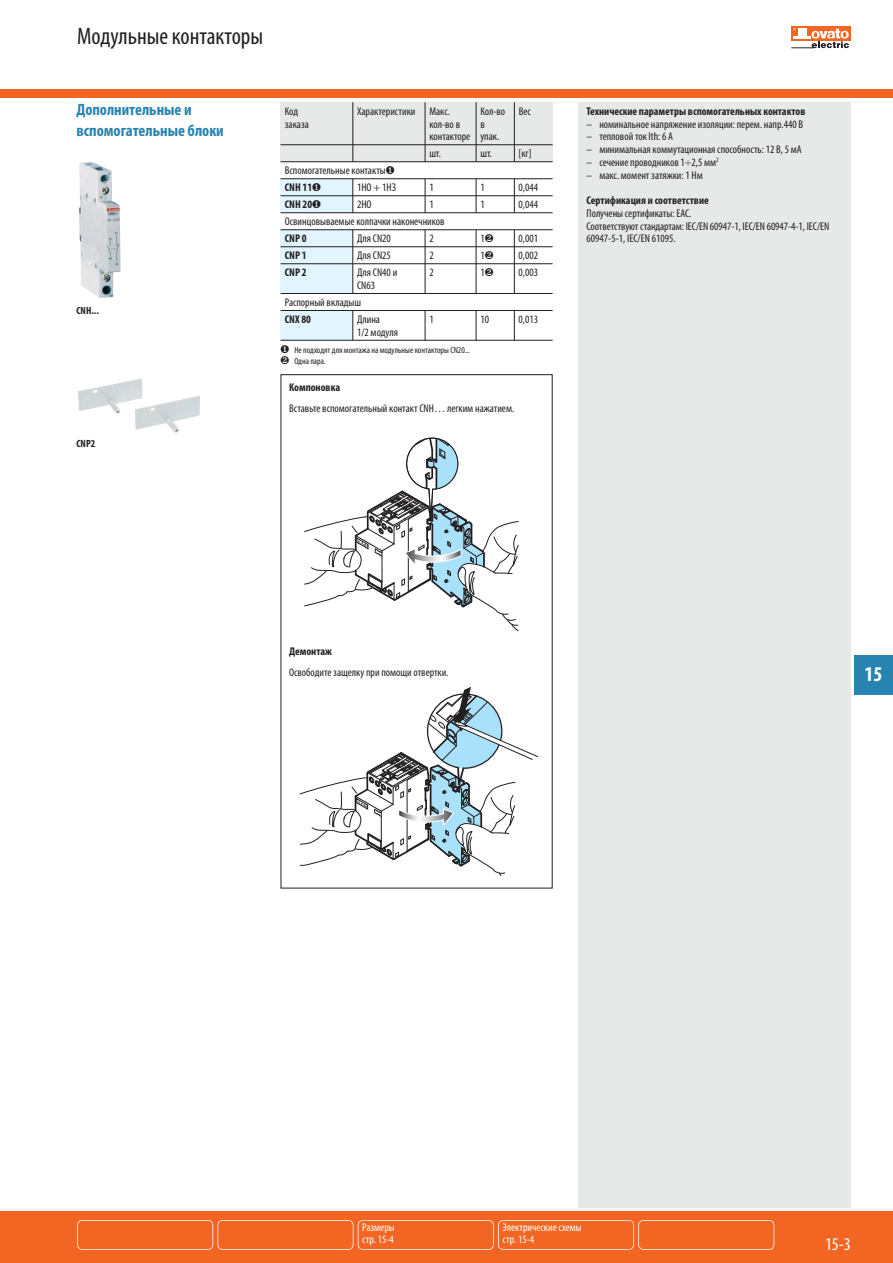
<style>
.page{position:relative;width:893px;height:1263px;background:#fff}
.page>*{position:absolute;margin:0;border:0;box-sizing:border-box;transform-origin:0 0}
.t1{font:condensed 24px "Myriad Pro";color:#231f20}
.t2{font:700 condensed 21px "Myriad Pro";color:#fff}
.t3{font:condensed 18px "Myriad Pro";color:#fff}
.t4{font:700 condensed 16.5px/21.3px "Myriad Pro";color:#2883b0}
.t5{font:condensed 11.25px/12.8px "Myriad Pro";color:#231f20}
.t6{font:700 condensed 11.25px "Myriad Pro";color:#231f20}
.t7{font:condensed 11.25px/12.8px "Myriad Pro";color:#fff}
.t8{font:700 condensed 10.5px "Myriad Pro";color:#231f20}
.t9{font:condensed 9px/10.6px "Myriad Pro";color:#231f20}
.s1{font-weight:700}
</style>
<div class="page">
<div style="left:854px;top:656px;width:39px;height:39px;background:#2883b0"></div>
<div style="left:579px;top:102px;width:272px;height:1105px;background:#e7e8e8"></div>
<div style="left:1px;top:1212px;width:892px;height:51px;background:#f26522"></div>
<div style="left:77px;top:1220px;width:136px;height:30px;border:2px solid #fff;border-radius:5px"></div>
<div style="left:217px;top:1220px;width:136px;height:30px;border:2px solid #fff;border-radius:5px"></div>
<div style="left:358px;top:1220px;width:136px;height:30px;border:2px solid #fff;border-radius:5px"></div>
<div style="left:498px;top:1220px;width:136px;height:30px;border:2px solid #fff;border-radius:5px"></div>
<div style="left:638px;top:1220px;width:136px;height:30px;border:2px solid #fff;border-radius:5px"></div>
<div style="left:1px;top:90px;width:892px;height:8px;background:#f26522"></div>
<div style="left:791px;top:26px;width:60px;height:15px;background:#f26522"></div>
<svg style="left:791px;top:28px;width:58px;height:21px"></svg>
<hr style="left:0;top:1212px;width:1px;height:51px;background:#f26522">
<div style="left:281px;top:102px;width:272px;height:60px;background:#e7e8e8"></div>
<div style="left:281px;top:179px;width:72px;height:34px;background:#e2f4fd"></div>
<div style="left:281px;top:311px;width:72px;height:29px;background:#e2f4fd"></div>
<div style="left:281px;top:230px;width:72px;height:64px;background:#e2f4fd"></div>
<hr style="left:281px;top:145px;width:272px;height:1px;background:#231f20">
<hr style="left:281px;top:162px;width:272px;height:1px;background:#231f20">
<hr style="left:281px;top:178px;width:272px;height:1px;background:#231f20">
<hr style="left:281px;top:196px;width:272px;height:1px;background:#231f20">
<hr style="left:281px;top:213px;width:272px;height:1px;background:#231f20">
<hr style="left:281px;top:230px;width:272px;height:1px;background:#231f20">
<hr style="left:281px;top:247px;width:272px;height:1px;background:#231f20">
<hr style="left:281px;top:264px;width:272px;height:1px;background:#231f20">
<hr style="left:281px;top:293px;width:272px;height:1px;background:#231f20">
<hr style="left:281px;top:310px;width:272px;height:1px;background:#231f20">
<hr style="left:281px;top:340px;width:272px;height:1px;background:#231f20">
<hr style="left:353px;top:102px;width:1px;height:60px;background:#231f20">
<hr style="left:353px;top:179px;width:1px;height:34px;background:#231f20">
<hr style="left:425px;top:179px;width:1px;height:34px;background:#231f20">
<hr style="left:476px;top:179px;width:1px;height:34px;background:#231f20">
<hr style="left:514px;top:179px;width:1px;height:34px;background:#231f20">
<hr style="left:353px;top:230px;width:1px;height:64px;background:#231f20">
<svg style="left:353px;top:311px;width:1px;height:29px"></svg>
<hr style="left:425px;top:230px;width:1px;height:64px;background:#231f20">
<svg style="left:425px;top:311px;width:1px;height:29px"></svg>
<hr style="left:476px;top:230px;width:1px;height:64px;background:#231f20">
<svg style="left:476px;top:311px;width:1px;height:29px"></svg>
<hr style="left:514px;top:230px;width:1px;height:64px;background:#231f20">
<svg style="left:514px;top:311px;width:1px;height:29px"></svg>
<hr style="left:425px;top:102px;width:1px;height:60px;background:#231f20">
<hr style="left:514px;top:102px;width:1px;height:60px;background:#231f20">
<hr style="left:476px;top:102px;width:1px;height:60px;background:#231f20">
<img style="left:79px;top:162px;width:42px;height:136px">
<img style="left:78px;top:378px;width:122px;height:55px">
<svg style="left:304px;top:438px;width:215px;height:193px"></svg>
<svg style="left:299px;top:687px;width:239px;height:189px"></svg>
<h1 class="t1" style="left:77px;top:26px;width:187px">Модульные контакторы</h1>
<h3 class="t4" style="left:77px;top:98px;width:149px">Дополнительные и вспомогательные блоки</h3>
<p class="t6" style="left:587px;top:104px;width:220px">Технические параметры вспомогательных контактов</p>
<p class="t5" style="left:285px;top:105px;width:15px">Код</p>
<p class="t5" style="left:357px;top:105px;width:94px">Характеристики Макс.</p>
<p class="t5" style="left:480px;top:105px;width:52px">Кол-во Вес</p>
<p class="t5" style="left:285px;top:118px;width:26px">заказа</p>
<p class="t5" style="left:429px;top:118px;width:32px">кол-во в</p>
<p class="t5" style="left:587px;top:118px;width:218px">– номинальное напряжение изоляции: перем. напр.440 В</p>
<p class="t5" style="left:587px;top:131px;width:88px">– тепловой ток Ith: 6 A</p>
<p class="t5" style="left:587px;top:144px;width:217px">– минимальная коммутационная способность: 12 В, 5 мА</p>
<p class="t5" style="left:587px;top:156px;width:134px">– сечение проводников 1÷2,5 мм<sup>2</sup></p>
<p class="t5" style="left:587px;top:169px;width:118px">– макс. момент затяжки: 1 Нм</p>
<p class="t6" style="left:587px;top:194px;width:124px">Сертификация и соответствие</p>
<p class="t5" style="left:587px;top:207px;width:244px">Получены сертификаты: EAC.<br>Соответствуют стандартам: IEC/EN 60947-1, IEC/EN 60947-4-1, IEC/EN<br>60947-5-1, IEC/EN 61095.</p>
<p class="t5" style="left:429px;top:118px;width:71px;text-indent:51px">в контакторе упак.</p>
<p class="t5" style="left:429px;top:148px;width:13px">шт.</p>
<p class="t5" style="left:480px;top:148px;width:53px">шт. [кг]</p>
<p class="t5" style="left:285px;top:163px;width:111px;line-height:17px">Вспомогательные контакты❶<br><span class="s1">CNH 11</span>❶</p>
<p class="t5" style="left:357px;top:182px;width:41px">1НО + 1НЗ</p>
<p class="t5" style="left:429px;top:182px;width:6px">1</p>
<p class="t5" style="left:480px;top:182px;width:6px">1</p>
<p class="t5" style="left:519px;top:182px;width:21px">0,044</p>
<p class="t6" style="left:285px;top:198px;width:38px">CNH 20❶</p>
<p class="t5" style="left:357px;top:199px;width:16px">2НО</p>
<p class="t5" style="left:429px;top:199px;width:6px">1</p>
<p class="t5" style="left:480px;top:199px;width:6px">1</p>
<p class="t5" style="left:519px;top:199px;width:21px">0,044</p>
<p class="t5" style="left:285px;top:216px;width:161px">Освинцовываемые колпачки наконечников</p>
<p class="t6" style="left:285px;top:232px;width:23px">CNP 0</p>
<p class="t5" style="left:357px;top:233px;width:35px">Для CN20</p>
<p class="t5" style="left:429px;top:233px;width:6px">2</p>
<p class="t5" style="left:480px;top:233px;width:15px">1❷</p>
<p class="t5" style="left:519px;top:233px;width:21px">0,001</p>
<p class="t6" style="left:285px;top:249px;width:23px">CNP 1</p>
<p class="t5" style="left:357px;top:250px;width:35px">Для CN25</p>
<p class="t5" style="left:429px;top:250px;width:6px">2</p>
<p class="t5" style="left:480px;top:250px;width:15px">1❷</p>
<p class="t5" style="left:519px;top:250px;width:21px">0,002</p>
<p class="t6" style="left:285px;top:266px;width:23px">CNP 2</p>
<p class="t5" style="left:357px;top:267px;width:42px">Для CN40 и</p>
<p class="t5" style="left:429px;top:267px;width:6px">2</p>
<p class="t5" style="left:480px;top:267px;width:15px">1❷</p>
<p class="t5" style="left:519px;top:267px;width:21px">0,003</p>
<p class="t5" style="left:285px;top:278px;width:92px;line-height:17px;text-indent:72px">CN63<br>Распорный вкладыш</p>
<p class="t6" style="left:285px;top:313px;width:28px">CNX 80</p>
<p class="t5" style="left:357px;top:314px;width:24px">Длина</p>
<p class="t5" style="left:429px;top:314px;width:6px">1</p>
<p class="t5" style="left:480px;top:314px;width:10px">10</p>
<p class="t5" style="left:519px;top:314px;width:21px">0,013</p>
<p class="t5" style="left:357px;top:327px;width:42px">1/2 модуля</p>
<p class="t9" style="left:281px;top:345px;width:191px">❶ Не подходят для монтажа на модульные контакторы CN20...<br>❷ Одна пара.</p>
<p class="t8" style="left:77px;top:304px;width:24px">CNH...</p>
<p class="t6" style="left:289px;top:381px;width:53px">Компоновка</p>
<p class="t8" style="left:77px;top:437px;width:20px">CNP2</p>
<p class="t5" style="left:289px;top:403px;width:227px">Вставьте вспомогательный контакт CNH… легким нажатием.</p>
<p class="t6" style="left:289px;top:644px;width:44px">Демонтаж</p>
<p class="t5" style="left:289px;top:667px;width:161px">Освободите защелку при помощи отвертки.</p>
<h2 class="t2" style="left:864px;top:661px;width:19px">15</h2>
<p class="t7" style="left:362px;top:1221px;width:34px">Размеры стр. 15-4</p>
<p class="t7" style="left:502px;top:1221px;width:81px">Электрические схемы стр. 15-4</p>
<h3 class="t3" style="left:825px;top:1237px;width:27px">15-3</h3>
</div>
